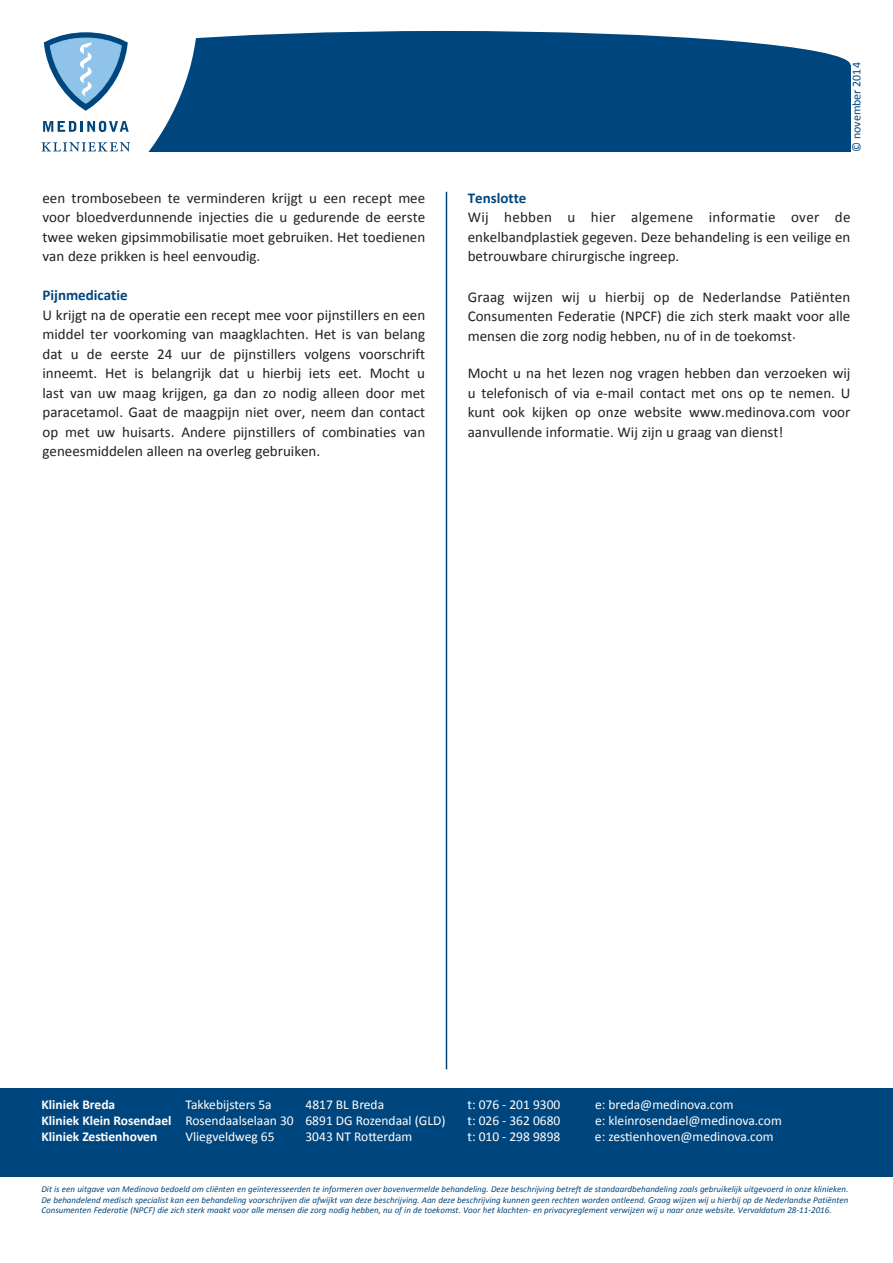
<style>
.page{position:relative;width:893px;height:1263px;background:#fff}
.page>*{position:absolute;margin:0;border:0;box-sizing:border-box;transform-origin:0 0}
.t1{font:15px/19.5px "Calibri";color:#231f20;text-align:justify}
.t2{font:700 15px "Calibri";color:#00467e}
.t3{font:13.5px "Calibri";color:#fff}
.t4{font:700 13.5px "Calibri";color:#fff}
.t5{font:12px "Calibri";color:#00467e}
.t6{font:italic 9px/10.8px "Calibri";color:#00467e;text-align:justify}
.s1{font-weight:700}
</style>
<div class="page">
<div style="left:40px;top:65px;width:810px;height:86px;background:#00467e"></div>
<div style="left:40px;top:31px;width:810px;height:68px;background:#00467e;border-radius:50%"></div>
<hr style="left:446px;top:192px;width:1px;height:877px;background:#00467e">
<svg style="left:40px;top:32px;width:157px;height:120px"></svg>
<div style="left:0;top:1089px;width:893px;height:88px;background:#00467e"></div>
<p class="t1" style="left:43px;top:188px;width:384px">een trombosebeen te verminderen krijgt u een recept mee voor bloedverdunnende injecties die u gedurende de eerste twee weken gipsimmobilisatie moet gebruiken. Het toedienen van deze prikken is heel eenvoudig.</p>
<p class="t2" style="left:43px;top:286px;width:87px">Pijnmedicatie</p>
<p class="t1" style="left:43px;top:305px;width:384px">U krijgt na de operatie een recept mee voor pijnstillers en een middel ter voorkoming van maagklachten. Het is van belang dat u de eerste 24 uur de pijnstillers volgens voorschrift inneemt. Het is belangrijk dat u hierbij iets eet. Mocht u last van uw maag krijgen, ga dan zo nodig alleen door met paracetamol. Gaat de maagpijn niet over, neem dan contact op met uw huisarts. Andere pijnstillers of combinaties van geneesmiddelen alleen na overleg gebruiken.</p>
<p class="t5" style="left:849px;top:152px;width:91px;rotate:-90deg">© november 2014</p>
<p class="t2" style="left:468px;top:188px;width:60px">Tenslotte</p>
<p class="t1" style="left:468px;top:207px;width:384px">Wij hebben u hier algemene informatie over de enkelbandplastiek gegeven. Deze behandeling is een veilige en betrouwbare chirurgische ingreep.</p>
<p class="t1" style="left:468px;top:287px;width:384px">Graag wijzen wij u hierbij op de Nederlandse Patiënten Consumenten Federatie (NPCF) die zich sterk maakt voor alle mensen die zorg nodig hebben, nu of in de toekomst.</p>
<p class="t1" style="left:468px;top:363px;width:384px">Mocht u na het lezen nog vragen hebben dan verzoeken wij u telefonisch of via e-mail contact met ons op te nemen. U kunt ook kijken op onze website www.medinova.com voor aanvullende informatie. Wij zijn u graag van dienst!</p>
<p class="t4" style="left:41px;top:1096px;width:75px">Kliniek Breda</p>
<p class="t3" style="left:185px;top:1096px;width:88px">Takkebijsters 5a</p>
<p class="t3" style="left:305px;top:1096px;width:80px">4817 BL Breda</p>
<p class="t3" style="left:467px;top:1096px;width:94px">t: 076 - 201 9300</p>
<p class="t3" style="left:595px;top:1096px;width:140px">e: breda@medinova.com</p>
<p class="t3" style="left:41px;top:1112px;width:405px"><span class="s1">Kliniek Klein Rosendael</span> Rosendaalselaan 30 6891 DG Rozendaal (GLD)</p>
<p class="t3" style="left:467px;top:1112px;width:94px">t: 026 - 362 0680</p>
<p class="t3" style="left:595px;top:1112px;width:188px">e: kleinrosendael@medinova.com</p>
<p class="t4" style="left:41px;top:1128px;width:117px">Kliniek Zestienhoven</p>
<p class="t3" style="left:185px;top:1128px;width:91px">Vliegveldweg 65</p>
<p class="t3" style="left:305px;top:1128px;width:108px">3043 NT Rotterdam</p>
<p class="t3" style="left:467px;top:1128px;width:94px">t: 010 - 298 9898</p>
<p class="t3" style="left:595px;top:1128px;width:180px">e: zestienhoven@medinova.com</p>
<p class="t6" style="left:41px;top:1183px;width:808px">Dit is een uitgave van Medinova bedoeld om cliënten en geïnteresseerden te informeren over bovenvermelde behandeling. Deze beschrijving betreft de standaardbehandeling zoals gebruikelijk uitgevoerd in onze klinieken.<br>De behandelend medisch specialist kan een behandeling voorschrijven die afwijkt van deze beschrijving. Aan deze beschrijving kunnen geen rechten worden ontleend. Graag wijzen wij u hierbij op de Nederlandse Patiënten Consumenten Federatie (NPCF) die zich sterk maakt voor alle mensen die zorg nodig hebben, nu of in de toekomst. Voor het klachten- en privacyreglement verwijzen wij u naar onze website. Vervaldatum 28-11-2016.</p>
</div>
